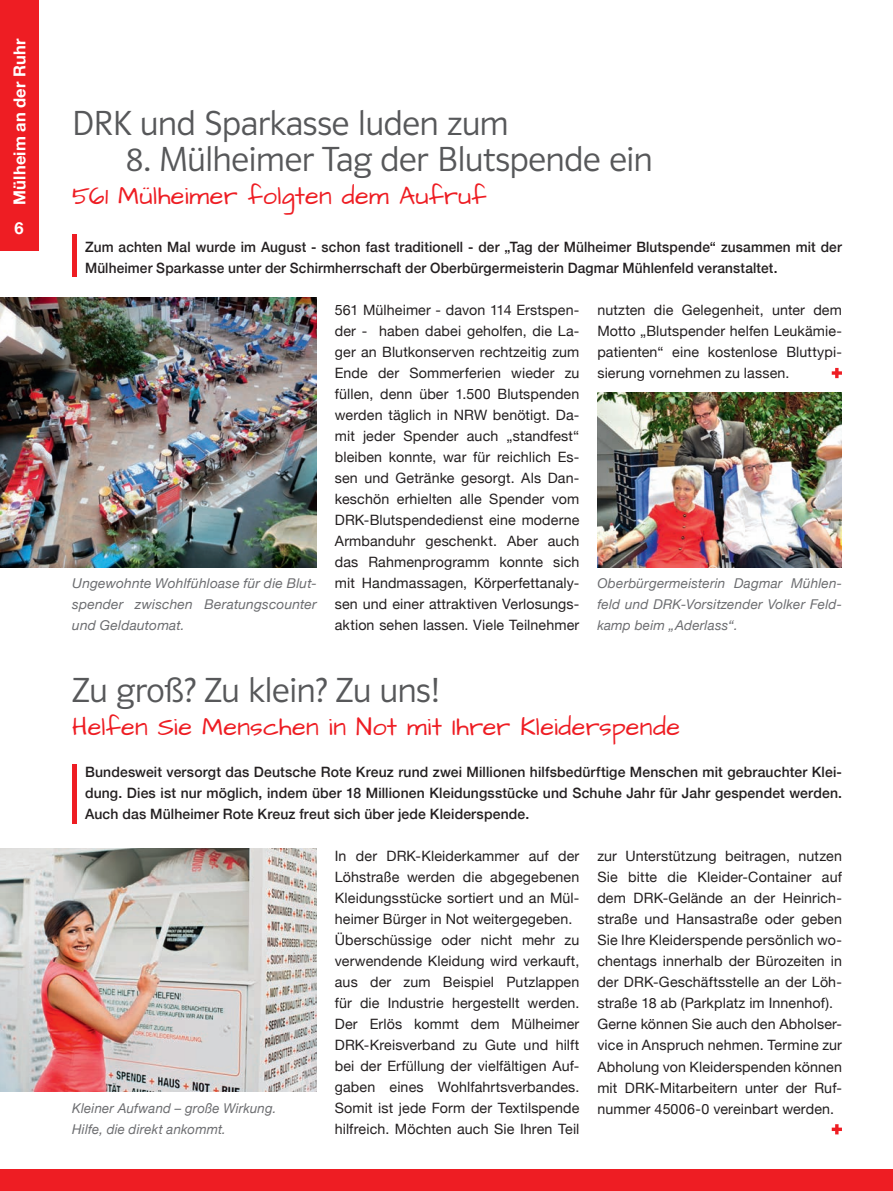
<style>
.page{position:relative;width:893px;height:1191px;background:#fff}
.page>*{position:absolute;margin:0;border:0;box-sizing:border-box;transform-origin:0 0}
.t1{font:36px "Polo 11 R Leicht";letter-spacing:-.01em;color:#57585a}
.t2{font:25.5px "Architects Daughter";letter-spacing:.015em;color:#ee1d23}
.t3{font:700 16.5px "Helvetica Neue";letter-spacing:.01em;color:#fff}
.t4{font:14.25px/21px "Helvetica Neue";letter-spacing:.01em;color:#231f20;text-align:justify}
.t5{font:500 14.25px/21px "Helvetica Neue";letter-spacing:.01em;color:#231f20;text-align:justify}
.t6{font:500 14.25px/21px "Helvetica Neue";letter-spacing:.01em;color:#231f20;scale:.96 1}
.t7{font:italic 13.5px/21px "Helvetica Neue";letter-spacing:.015em;color:#6c6d70;text-align:justify}
</style>
<div class="page">
<div style="left:0;top:1169px;width:893px;height:22px;background:#ee1d23"></div>
<div style="left:0;top:0;width:38px;height:251px;background:#ee1d23"></div>
<div style="left:72px;top:234px;width:5px;height:42px;background:#ee1d23"></div>
<svg style="left:832px;top:368px;width:10px;height:10px"></svg>
<div style="left:72px;top:764px;width:5px;height:59px;background:#ee1d23"></div>
<img style="left:0;top:298px;width:317px;height:269px">
<img style="left:597px;top:392px;width:245px;height:175px">
<img style="left:0;top:849px;width:317px;height:242px">
<svg style="left:832px;top:1124px;width:10px;height:10px"></svg>
<p class="t3" style="left:7px;top:205px;width:168px;rotate:-90deg">Mülheim an der Ruhr</p>
<p class="t3" style="left:15px;top:216px;width:11px">6</p>
<h1 class="t1" style="left:72px;top:104px;width:438px">DRK und Sparkasse luden zum</h1>
<h1 class="t1" style="left:126px;top:140px;width:528px">8. Mülheimer Tag der Blutspende ein</h1>
<h2 class="t2" style="left:72px;top:179px;width:416px">561 Mülheimer folgten dem Aufruf</h2>
<p class="t6" style="left:85px;top:236px;width:790px">Zum achten Mal wurde im August - schon fast traditionell - der „Tag der Mülheimer Blutspende“ zusammen mit der<br>Mülheimer Sparkasse unter der Schirmherrschaft der Oberbürgermeisterin Dagmar Mühlenfeld veranstaltet.</p>
<p class="t4" style="left:335px;top:300px;width:246px">561 Mülheimer - davon 114 Erstspen&shy;der - haben dabei geholfen, die La&shy;ger an Blutkonserven rechtzeitig zum Ende der Sommerferien wieder zu füllen, denn über 1.500 Blutspenden werden täglich in NRW benötigt. Da&shy;mit jeder Spender auch „standfest“ bleiben konnte, war für reichlich Es&shy;sen und Getränke gesorgt. Als Dan&shy;keschön erhielten alle Spender vom DRK-Blutspendedienst eine moderne Armbanduhr geschenkt. Aber auch das Rahmenprogramm konnte sich mit Handmassagen, Körperfettanaly&shy;sen und einer attraktiven Verlosungs&shy;aktion sehen lassen. Viele Teilnehmer</p>
<p class="t4" style="left:597px;top:300px;width:246px">nutzten die Gelegenheit, unter dem Motto „Blutspender helfen Leukämie&shy;patienten“ eine kostenlose Bluttypi&shy;sierung vornehmen zu lassen.</p>
<p class="t7" style="left:72px;top:573px;width:246px">Ungewohnte Wohlfühloase für die Blut&shy;spender zwischen Beratungscounter und Geldautomat.</p>
<p class="t7" style="left:597px;top:573px;width:246px">Oberbürgermeisterin Dagmar Mühlen&shy;feld und DRK-Vorsitzender Volker Feld&shy;kamp beim „Aderlass“.</p>
<h1 class="t1" style="left:72px;top:671px;width:369px">Zu groß? Zu klein? Zu uns!</h1>
<h2 class="t2" style="left:72px;top:710px;width:609px">Helfen Sie Menschen in Not mit Ihrer Kleiderspende</h2>
<p class="t5" style="left:85px;top:761px;width:758px">Bundesweit versorgt das Deutsche Rote Kreuz rund zwei Millionen hilfsbedürftige Menschen mit gebrauchter Klei&shy;dung. Dies ist nur möglich, indem über 18 Millionen Kleidungsstücke und Schuhe Jahr für Jahr gespendet werden.<br>Auch das Mülheimer Rote Kreuz freut sich über jede Kleiderspende.</p>
<p class="t4" style="left:335px;top:846px;width:246px;text-align:left">In der DRK-Kleiderkammer auf der Löhstraße werden die abgegebenen Kleidungsstücke sortiert und an Mül&shy;heimer Bürger in Not weitergegeben.<br>Überschüssige oder nicht mehr zu verwendende Kleidung wird verkauft, aus der zum Beispiel Putzlappen für die Industrie hergestellt werden.<br>Der Erlös kommt dem Mülheimer DRK-Kreisverband zu Gute und hilft bei der Erfüllung der vielfältigen Auf&shy;gaben eines Wohlfahrtsverbandes.<br>Somit ist jede Form der Textilspende hilfreich. Möchten auch Sie Ihren Teil</p>
<p class="t4" style="left:597px;top:846px;width:246px;text-align:left">zur Unterstützung beitragen, nutzen Sie bitte die Kleider-Container auf dem DRK-Gelände an der Heinrich&shy;straße und Hansastraße oder geben Sie Ihre Kleiderspende persönlich wo&shy;chentags innerhalb der Bürozeiten in der DRK-Geschäftsstelle an der Löh&shy;straße 18 ab (Parkplatz im Innenhof).<br>Gerne können Sie auch den Abholser&shy;vice in Anspruch nehmen. Termine zur Abholung von Kleiderspenden können mit DRK-Mitarbeitern unter der Ruf-</p>
<p class="t7" style="left:72px;top:1098px;width:206px">Kleiner Aufwand – große Wirkung.</p>
<p class="t4" style="left:597px;top:1098px;width:238px">nummer 45006-0 vereinbart werden.</p>
<p class="t7" style="left:72px;top:1119px;width:155px">Hilfe, die direkt ankommt.</p>
</div>
